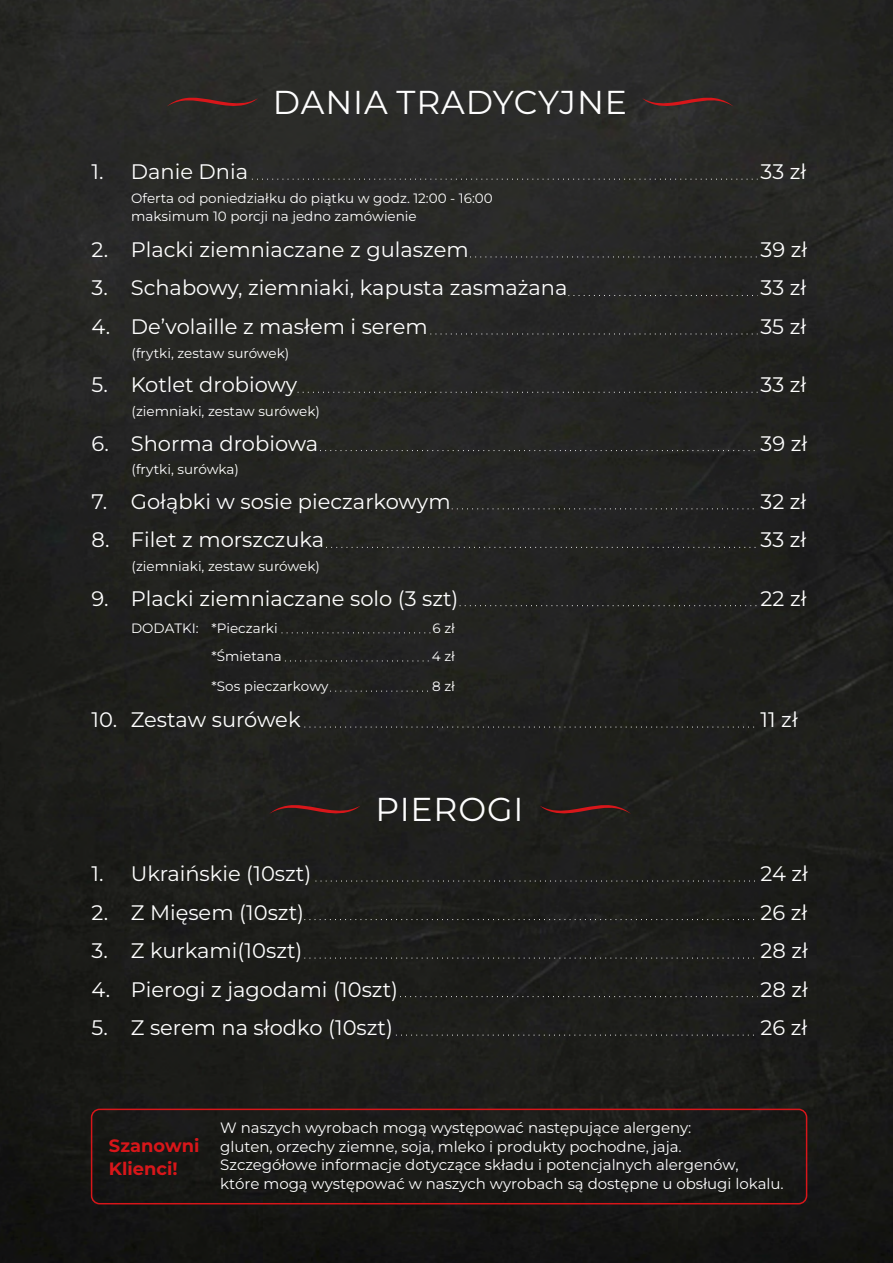
<style>
.page{position:relative;width:893px;height:1263px;background:#fff}
.page>*{position:absolute;margin:0;border:0;box-sizing:border-box;transform-origin:0 0}
.t1{font:33.15px "Montserrat";letter-spacing:.025em;color:#fefefe}
.t2{font:21px/38.5px "Montserrat";color:#fefefe}
.t3{font:700 17.85px/22.2px "Montserrat";color:#d8161a}
.t4{font:15px/18.5px "Montserrat";letter-spacing:-.005em;color:#fefefe}
.t5{font:13.5px/18.6px "Montserrat";color:#fefefe}
</style>
<div class="page">
<img style="left:0;top:0;width:893px;height:1263px">
<svg style="left:167px;top:95px;width:91px;height:15px"></svg>
<svg style="left:642px;top:95px;width:91px;height:15px"></svg>
<svg style="left:269px;top:802px;width:91px;height:15px"></svg>
<svg style="left:540px;top:802px;width:91px;height:15px"></svg>
<svg style="left:252px;top:179px;width:505px;height:1px"></svg>
<svg style="left:470px;top:256px;width:287px;height:1px"></svg>
<svg style="left:568px;top:295px;width:189px;height:1px"></svg>
<svg style="left:430px;top:334px;width:327px;height:1px"></svg>
<svg style="left:298px;top:392px;width:459px;height:1px"></svg>
<svg style="left:320px;top:450px;width:437px;height:1px"></svg>
<svg style="left:452px;top:508px;width:305px;height:1px"></svg>
<svg style="left:326px;top:547px;width:431px;height:1px"></svg>
<svg style="left:460px;top:605px;width:297px;height:1px"></svg>
<svg style="left:304px;top:727px;width:453px;height:1px"></svg>
<svg style="left:315px;top:881px;width:442px;height:1px"></svg>
<svg style="left:304px;top:919px;width:453px;height:1px"></svg>
<svg style="left:304px;top:958px;width:453px;height:1px"></svg>
<svg style="left:400px;top:996px;width:357px;height:1px"></svg>
<svg style="left:396px;top:1035px;width:361px;height:1px"></svg>
<svg style="left:282px;top:632px;width:149px;height:1px"></svg>
<svg style="left:285px;top:660px;width:146px;height:1px"></svg>
<svg style="left:330px;top:691px;width:101px;height:1px"></svg>
<div style="left:91px;top:1108px;width:716px;height:96px;border:2px solid #d8161a;border-radius:8px"></div>
<h1 class="t1" style="left:273px;top:82px;width:356px">DANIA TRADYCYJNE</h1>
<p class="t2" style="left:92px;top:152px;width:14px">1.</p>
<p class="t2" style="left:92px;top:230px;width:20px;text-align:justify">2.<br>3.<br>4.</p>
<p class="t2" style="left:92px;top:365px;width:18px">5.</p>
<p class="t2" style="left:92px;top:424px;width:19px">6.</p>
<p class="t2" style="left:92px;top:482px;width:20px">7.<br>8.</p>
<p class="t2" style="left:92px;top:579px;width:19px">9.</p>
<p class="t2" style="left:92px;top:700px;width:27px">10.</p>
<p class="t2" style="left:131px;top:152px;width:119px">Danie Dnia</p>
<p class="t5" style="left:131px;top:189px;width:363px">Oferta od poniedziałku do piątku w godz. 12:00 - 16:00 maksimum 10 porcji na jedno zamówienie</p>
<p class="t2" style="left:131px;top:230px;width:438px">Placki ziemniaczane z gulaszem<br>Schabowy, ziemniaki, kapusta zasmażana<br>De’volaille z masłem i serem</p>
<p class="t5" style="left:132px;top:343px;width:159px">(frytki, zestaw surówek)</p>
<p class="t2" style="left:131px;top:365px;width:168px">Kotlet drobiowy</p>
<p class="t5" style="left:132px;top:402px;width:190px">(ziemniaki, zestaw surówek)</p>
<p class="t2" style="left:131px;top:424px;width:189px">Shorma drobiowa</p>
<p class="t5" style="left:132px;top:460px;width:109px">(frytki, surówka)</p>
<p class="t2" style="left:131px;top:482px;width:321px">Gołąbki w sosie pieczarkowym<br>Filet z morszczuka</p>
<p class="t5" style="left:132px;top:557px;width:190px">(ziemniaki, zestaw surówek)</p>
<p class="t2" style="left:131px;top:579px;width:329px">Placki ziemniaczane solo (3 szt)</p>
<p class="t5" style="left:212px;top:619px;width:68px">*Pieczarki</p>
<p class="t5" style="left:433px;top:619px;width:24px">6 zł</p>
<p class="t5" style="left:212px;top:647px;width:72px">*Śmietana</p>
<p class="t5" style="left:432px;top:647px;width:25px">4 zł</p>
<p class="t5" style="left:212px;top:677px;width:118px">*Sos pieczarkowy</p>
<p class="t5" style="left:432px;top:677px;width:24px">8 zł</p>
<p class="t2" style="left:131px;top:700px;width:171px">Zestaw surówek</p>
<p class="t5" style="left:131px;top:619px;width:69px">DODATKI:</p>
<p class="t2" style="left:761px;top:152px;width:47px">33 zł</p>
<p class="t2" style="left:761px;top:230px;width:48px;text-align:justify">39 zł 33 zł 35 zł</p>
<p class="t2" style="left:761px;top:365px;width:47px">33 zł</p>
<p class="t2" style="left:761px;top:424px;width:48px">39 zł</p>
<p class="t2" style="left:761px;top:482px;width:47px">32 zł<br>33 zł</p>
<p class="t2" style="left:761px;top:579px;width:47px">22 zł</p>
<p class="t2" style="left:761px;top:700px;width:39px">11 zł</p>
<p class="t2" style="left:92px;top:854px;width:20px">1.<br>2.<br>3.<br>4.<br>5.</p>
<h1 class="t1" style="left:375px;top:789px;width:150px">PIEROGI</h1>
<p class="t2" style="left:131px;top:854px;width:269px">Ukraińskie (10szt)<br>Z Mięsem (10szt)<br>Z kurkami(10szt)<br>Pierogi z jagodami (10szt)<br>Z serem na słodko (10szt)</p>
<p class="t2" style="left:761px;top:854px;width:49px;text-align:justify">24 zł 26 zł 28 zł 28 zł 26 zł</p>
<p class="t3" style="left:109px;top:1135px;width:92px">Szanowni<br>Klienci!</p>
<p class="t4" style="left:220px;top:1119px;width:565px">W naszych wyrobach mogą występować następujące alergeny:<br>gluten, orzechy ziemne, soja, mleko i produkty pochodne, jaja.<br>Szczegółowe informacje dotyczące składu i potencjalnych alergenów,<br>które mogą występować w naszych wyrobach są dostępne u obsługi lokalu.</p>
</div>
